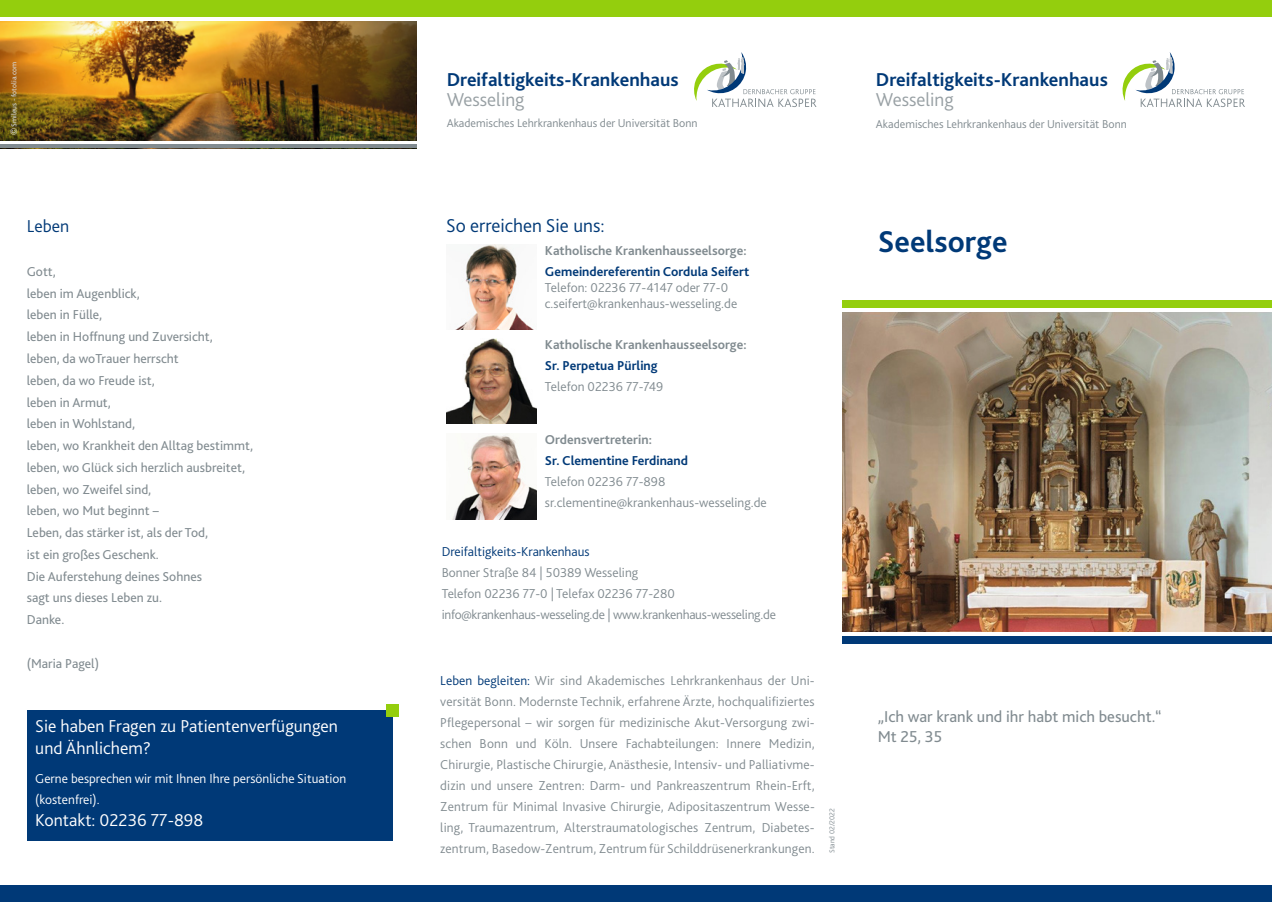
<style>
.page{position:relative;width:1272px;height:902px;background:#fff}
.page>*{position:absolute;margin:0;border:0;box-sizing:border-box;transform-origin:0 0}
.t1{font:700 31.5px "Bliss 2";color:#003977}
.t2{font:700 19.5px "Bliss 2";color:#003977}
.t3{font:300 19.5px "Bliss 2";color:#003977}
.t4{font:300 19.5px "Bliss 2";color:#98a0a4}
.t5{font:300 18px/21.6px "Bliss 2";color:#fff}
.t6{font:300 18px "Bliss 2";color:#003977}
.t7{font:16.5px/19.8px "Bliss 2";color:#818b90}
.t8{font:300 13.5px/21px "Bliss 2";color:#818b90}
.t9{font:13.5px/21.8px "Bliss 2";color:#818b90}
.t10{font:300 13.5px/21px "Bliss 2";letter-spacing:-.02em;color:#818b90}
.t11{font:700 13.5px "Bliss 2";color:#818b90}
.t12{font:700 13.5px "Bliss 2";color:#003977}
.t13{font:300 13.5px/21px "Bliss 2";color:#fff}
.t14{font:300 13.5px "Bliss 2";color:#003977}
.t15{font:300 12px "Bliss 2";color:#818b90}
.t16{font:7.5px "Bliss 2";color:#d7dbde}
.t17{font:300 7.5px "Bliss 2";color:#818b90}
.s1{color:#003977}
.s2{color:#828c91}
</style>
<div class="page">
<img style="left:0;top:21px;width:417px;height:120px">
<img style="left:842px;top:312px;width:429px;height:320px">
<img style="left:446px;top:339px;width:91px;height:85px">
<img style="left:452px;top:434px;width:85px;height:85px">
<svg style="left:1122px;top:52px;width:122px;height:55px"></svg>
<svg style="left:694px;top:52px;width:122px;height:55px"></svg>
<div style="left:27px;top:710px;width:365px;height:130px;background:#003977"></div>
<div style="left:386px;top:704px;width:13px;height:12px;background:#94ce0d"></div>
<img style="left:456px;top:244px;width:77px;height:85px">
<hr style="left:842px;top:639px;width:429px;height:4px;background:#003977">
<div style="left:842px;top:300px;width:429px;height:8px;background:#94ce0d"></div>
<hr style="left:842px;top:636px;width:429px;height:4px;background:#003977">
<div style="left:0;top:884px;width:1271px;height:17px;background:#003977"></div>
<div style="left:0;top:0;width:1271px;height:17px;background:#94ce0d"></div>
<hr style="left:0;top:145px;width:417px;height:3px;background:#818b90">
<p class="t16" style="left:11px;top:135px;width:75px;rotate:-90deg">Ⓒ Smileus - fotolia.com</p>
<h3 class="t6" style="left:27px;top:219px;width:44px">Leben</h3>
<p class="t9" style="left:27px;top:262px;width:228px">Gott,<br>leben im Augenblick,<br>leben in Fülle,<br>leben in Hoffnung und Zuversicht,<br>leben, da woTrauer herrscht<br>leben, da wo Freude ist,<br>leben in Armut,<br>leben in Wohlstand,<br>leben, wo Krankheit den Alltag bestimmt, leben, wo Glück sich herzlich ausbreitet, leben, wo Zweifel sind,<br>leben, wo Mut beginnt –<br>Leben, das stärker ist, als der Tod,<br>ist ein großes Geschenk.<br>Die Auferstehung deines Sohnes<br>sagt uns dieses Leben zu.<br>Danke.</p>
<p class="t9" style="left:27px;top:653px;width:74px">(Maria Pagel)</p>
<h3 class="t5" style="left:35px;top:717px;width:304px">Sie haben Fragen zu Patientenverfügungen und Ähnlichem?</h3>
<p class="t13" style="left:35px;top:769px;width:312px">Gerne besprechen wir mit Ihnen Ihre persönliche Situation (kostenfrei).</p>
<h3 class="t5" style="left:35px;top:810px;width:170px">Kontakt: 02236 77-898</h3>
<h2 class="t2" style="left:446px;top:72px;width:233px">Dreifaltigkeits-Krankenhaus</h2>
<h2 class="t4" style="left:446px;top:92px;width:79px">Wesseling</h2>
<p class="t15" style="left:446px;top:118px;width:252px">Akademisches Lehrkrankenhaus der Universität Bonn</p>
<h2 class="t3" style="left:446px;top:218px;width:160px">So erreichen Sie uns:</h2>
<p class="t11" style="left:545px;top:245px;width:203px">Katholische Krankenhausseelsorge:</p>
<p class="t12" style="left:545px;top:266px;width:206px">Gemeindereferentin Cordula Seifert</p>
<p class="t8" style="left:545px;top:281px;width:194px;line-height:16.2px">Telefon: 02236 77-4147 oder 77-0 c.seifert@krankenhaus-wesseling.de</p>
<p class="t11" style="left:545px;top:339px;width:203px">Katholische Krankenhausseelsorge:</p>
<p class="t12" style="left:545px;top:360px;width:114px">Sr. Perpetua Pürling</p>
<p class="t8" style="left:545px;top:377px;width:120px">Telefon 02236 77-749</p>
<p class="t11" style="left:545px;top:434px;width:108px">Ordensvertreterin:</p>
<p class="t12" style="left:545px;top:455px;width:145px">Sr. Clementine Ferdinand</p>
<p class="t8" style="left:545px;top:472px;width:223px">Telefon 02236 77-898 sr.clementine@krankenhaus-wesseling.de</p>
<p class="t14" style="left:441px;top:546px;width:149px">Dreifaltigkeits-Krankenhaus</p>
<p class="t10" style="left:441px;top:563px;width:336px">Bonner Straße 84 | 50389 Wesseling<br>Telefon 02236 77-0 | Telefax 02236 77-280 info@krankenhaus-wesseling.de | www.krankenhaus-wesseling.de</p>
<p class="t8" style="left:440px;top:671px;width:376px;text-align:justify"><span class="s1">Leben begleiten:</span> Wir sind Akademisches Lehrkrankenhaus der Uni&shy;versität Bonn. Modernste Technik, erfahrene Ärzte, hochqualifiziertes Pflegepersonal – wir sorgen für medizinische Akut-Versorgung zwi&shy;schen Bonn und Köln. Unsere Fachabteilungen: Innere Medizin, Chirurgie, Plastische Chirurgie, Anästhesie, Intensiv- und Palliativme&shy;dizin und unsere Zentren: Darm- und Pankreaszentrum Rhein-Erft, Zentrum für Minimal Invasive Chirurgie, Adi positas zentrum Wesse&shy;ling, Traumazentrum, Alterstraumatologisches Zentrum, Diabetes&shy;zentrum, Basedow-Zentrum, Zentrum für Schilddrüsenerkrankungen<span class="s2">.</span></p>
<p class="t17" style="left:829px;top:853px;width:47px;rotate:-90deg">Stand 02/2022</p>
<h2 class="t2" style="left:875px;top:72px;width:233px">Dreifaltigkeits-Krankenhaus</h2>
<h2 class="t4" style="left:875px;top:92px;width:79px">Wesseling</h2>
<p class="t15" style="left:875px;top:119px;width:252px">Akademisches Lehrkrankenhaus der Universität Bonn</p>
<h1 class="t1" style="left:877px;top:229px;width:131px">Seelsorge</h1>
<p class="t7" style="left:877px;top:708px;width:285px">„Ich war krank und ihr habt mich besucht.“<br>Mt 25, 35</p>
</div>
